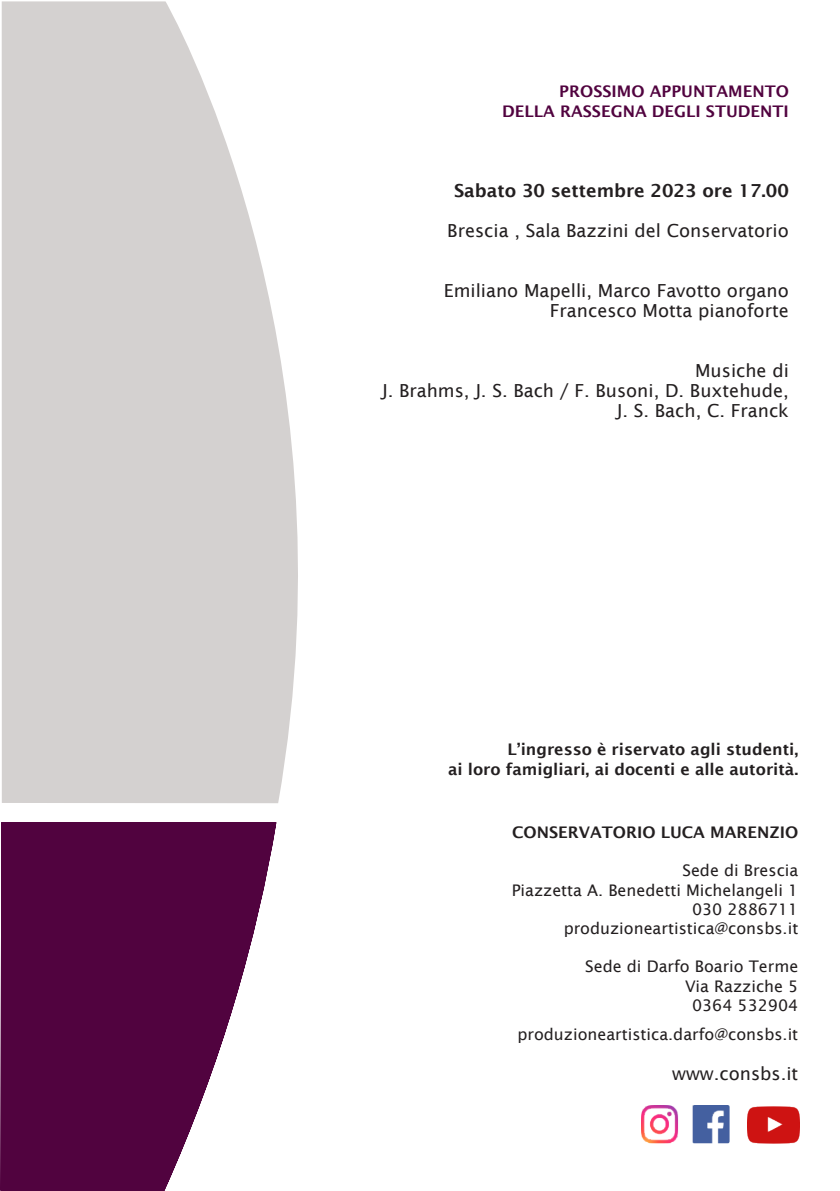
<style>
.page{position:relative;width:840px;height:1191px;background:#fff}
.page>*{position:absolute;margin:0;border:0;box-sizing:border-box;transform-origin:0 0}
.t1{font:18px "Lucida Sans";color:#231f20}
.t2{font:600 18px "Lucida Sans";color:#231f20}
.t3{font:16px "Lucida Sans";color:#231f20}
.t4{font:600 16px "Lucida Sans";color:#231f20}
.t5{font:600 16px "Lucida Sans";color:#51033f}
</style>
<div class="page">
<svg style="left:0;top:822px;width:276px;height:368px;fill:#51033f"></svg>
<svg style="left:2px;top:1px;width:296px;height:802px;background:#d8d6d5"></svg>
<img style="left:641px;top:1105px;width:88px;height:38px">
<img style="left:747px;top:1106px;width:52px;height:37px">
<p class="t5" style="left:559px;top:83px;width:231px">PROSSIMO APPUNTAMENTO</p>
<p class="t5" style="left:502px;top:102px;width:288px">DELLA RASSEGNA DEGLI STUDENTI</p>
<p class="t2" style="left:454px;top:180px;width:336px">Sabato 30 settembre 2023 ore 17.00</p>
<p class="t1" style="left:447px;top:220px;width:343px">Brescia , Sala Bazzini del Conservatorio</p>
<p class="t1" style="left:443px;top:280px;width:346px">Emiliano Mapelli, Marco Favotto organo</p>
<p class="t1" style="left:549px;top:300px;width:240px">Francesco Motta pianoforte</p>
<p class="t1" style="left:694px;top:360px;width:95px">Musiche di</p>
<p class="t1" style="left:382px;top:380px;width:408px">J. Brahms, J. S. Bach / F. Busoni, D. Buxtehude,</p>
<p class="t1" style="left:616px;top:400px;width:173px">J. S. Bach, C. Franck</p>
<p class="t4" style="left:507px;top:740px;width:292px">L’ingresso è riservato agli studenti,</p>
<p class="t4" style="left:448px;top:759px;width:351px">ai loro famigliari, ai docenti e alle autorità.</p>
<p class="t4" style="left:512px;top:823px;width:287px">CONSERVATORIO LUCA MARENZIO</p>
<p class="t3" style="left:682px;top:861px;width:117px">Sede di Brescia</p>
<p class="t3" style="left:511px;top:880px;width:288px">Piazzetta A. Benedetti Michelangeli 1</p>
<p class="t3" style="left:691px;top:900px;width:108px">030 2886711</p>
<p class="t3" style="left:563px;top:919px;width:236px">produzioneartistica@consbs.it</p>
<p class="t3" style="left:585px;top:957px;width:214px">Sede di Darfo Boario Terme</p>
<p class="t3" style="left:684px;top:976px;width:115px">Via Razziche 5</p>
<p class="t3" style="left:691px;top:996px;width:108px">0364 532904</p>
<p class="t3" style="left:517px;top:1024px;width:282px">produzioneartistica.darfo@consbs.it</p>
<p class="t1" style="left:671px;top:1063px;width:128px">www.consbs.it</p>
</div>
